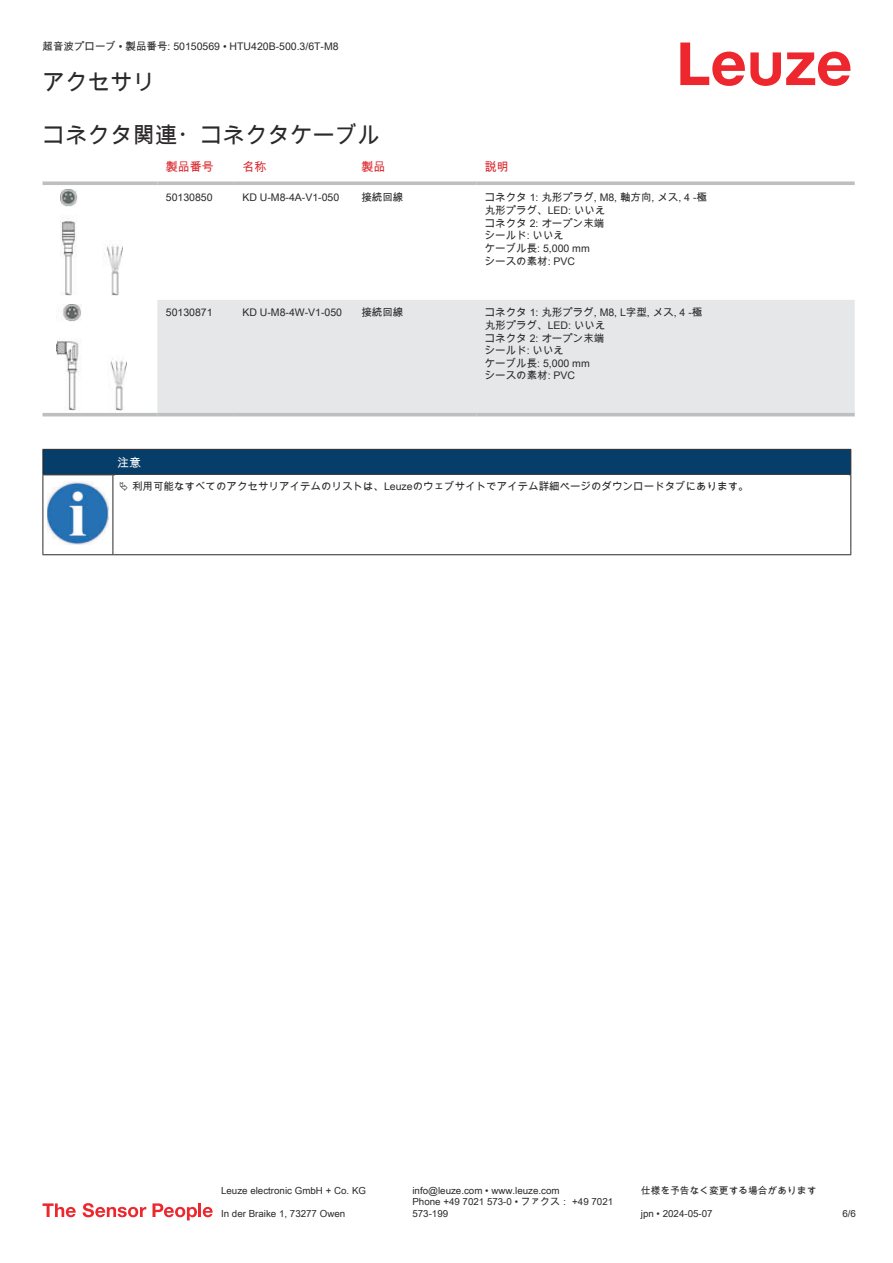
<style>
.page{position:relative;width:893px;height:1263px;background:#fff}
.page>*{position:absolute;margin:0;border:0;box-sizing:border-box;transform-origin:0 0}
.t1{font:22.5px "Arial Unicode MS";color:#2b292a}
.t2{font:12px "Arial Unicode MS";color:#db2a30}
.t3{font:12px "Arial Unicode MS";color:#fff}
.t4{font:10.5px/12.6px "Arial Unicode MS";color:#2b292a}
.t5{font:9.75px/11.7px "Arial Unicode MS";color:#2b292a}
</style>
<div class="page">
<svg style="left:680px;top:43px;width:170px;height:43px"></svg>
<div style="left:157px;top:300px;width:698px;height:113px;background:#e6e7e9"></div>
<svg style="left:43px;top:181px;width:114px;height:4px"></svg>
<svg style="left:157px;top:181px;width:77px;height:4px"></svg>
<svg style="left:234px;top:181px;width:119px;height:4px"></svg>
<svg style="left:353px;top:181px;width:123px;height:4px"></svg>
<svg style="left:476px;top:181px;width:379px;height:4px;background:#c4c6c8"></svg>
<hr style="left:43px;top:413px;width:114px;height:3px;background:#bdbfc1">
<hr style="left:157px;top:413px;width:77px;height:3px;background:#bdbfc1">
<hr style="left:234px;top:413px;width:119px;height:3px;background:#bdbfc1">
<hr style="left:353px;top:413px;width:123px;height:3px;background:#bdbfc1">
<hr style="left:476px;top:413px;width:379px;height:3px;background:#bdbfc1">
<img style="left:60px;top:189px;width:63px;height:107px">
<img style="left:56px;top:304px;width:70px;height:106px">
<div style="left:43px;top:449px;width:808px;height:26px;background:#063d69"></div>
<hr style="left:113px;top:474px;width:738px;height:1px;background:#2b292a">
<hr style="left:43px;top:475px;width:1px;height:75px;background:#2b292a">
<hr style="left:113px;top:475px;width:1px;height:75px;background:#2b292a">
<hr style="left:850px;top:475px;width:1px;height:75px;background:#2b292a">
<hr style="left:43px;top:554px;width:70px;height:1px;background:#2b292a">
<hr style="left:113px;top:554px;width:738px;height:1px;background:#2b292a">
<img style="left:47px;top:481px;width:61px;height:63px">
<svg style="left:43px;top:1203px;width:33px;height:14px"></svg>
<svg style="left:83px;top:1203px;width:63px;height:14px"></svg>
<svg style="left:153px;top:1203px;width:44px;height:17px"></svg>
<hr style="left:198px;top:1203px;width:3px;height:14px;background:#ed272d">
<svg style="left:203px;top:1207px;width:10px;height:10px"></svg>
<p class="t4" style="left:43px;top:40px;width:298px">超音波プローブ • 製品番号: 50150569 • HTU420B-500.3/6T-M8</p>
<h1 class="t1" style="left:43px;top:66px;width:114px">アクセサリ</h1>
<h1 class="t1" style="left:43px;top:119px;width:339px">コネクタ関連・コネクタケーブル</h1>
<p class="t2" style="left:166px;top:158px;width:49px">製品番号</p>
<p class="t2" style="left:242px;top:158px;width:25px">名称</p>
<p class="t2" style="left:361px;top:158px;width:25px">製品</p>
<p class="t2" style="left:485px;top:158px;width:25px">説明</p>
<p class="t4" style="left:166px;top:191px;width:48px">50130850</p>
<p class="t4" style="left:242px;top:191px;width:98px">KD U-M8-4A-V1-050</p>
<p class="t4" style="left:361px;top:191px;width:43px">接続回線</p>
<p class="t4" style="left:485px;top:191px;width:224px">コネクタ 1: 丸形プラグ, M8, 軸方向, メス, 4 -極丸形プラグ、LED: いいえ<br>コネクタ 2: オープン末端<br>シールド: いいえ<br>ケーブル長: 5,000 mm<br>シースの素材: PVC</p>
<p class="t4" style="left:166px;top:306px;width:48px">50130871</p>
<p class="t4" style="left:242px;top:306px;width:101px">KD U-M8-4W-V1-050</p>
<p class="t4" style="left:361px;top:306px;width:43px">接続回線</p>
<p class="t4" style="left:485px;top:306px;width:219px">コネクタ 1: 丸形プラグ, M8, L字型, メス, 4 -極丸形プラグ、LED: いいえ<br>コネクタ 2: オープン末端<br>シールド: いいえ<br>ケーブル長: 5,000 mm<br>シースの素材: PVC</p>
<p class="t3" style="left:117px;top:454px;width:25px">注意</p>
<p class="t4" style="left:132px;top:479px;width:618px">利用可能なすべてのアクセサリアイテムのリストは、Leuzeのウェブサイトでアイテム詳細ページのダウンロードタブにあります。</p>
<p class="t5" style="left:221px;top:1184px;width:146px">Leuze electronic GmbH + Co. KG</p>
<p class="t5" style="left:412px;top:1184px;width:149px">info@leuze.com • www.leuze.com</p>
<p class="t5" style="left:641px;top:1184px;width:177px">仕様を予告なく変更する場合があります</p>
<p class="t5" style="left:221px;top:1207px;width:126px">In der Braike 1, 73277 Owen</p>
<p class="t5" style="left:412px;top:1196px;width:202px">Phone +49 7021 573-0 • ファクス： +49 7021<br>573-199</p>
<p class="t5" style="left:641px;top:1207px;width:73px">jpn • 2024-05-07</p>
<p class="t5" style="left:842px;top:1207px;width:15px">6/6</p>
</div>
